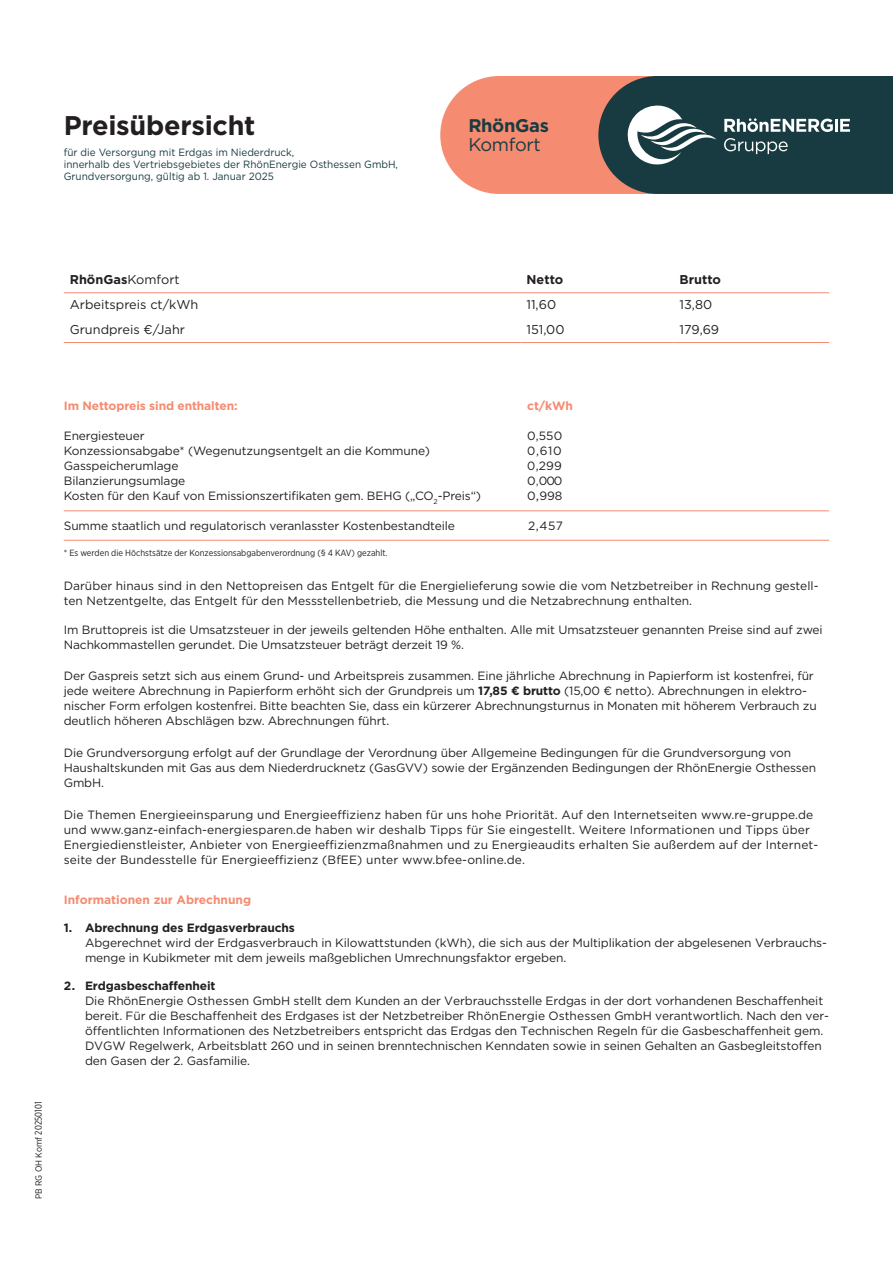
<style>
.page{position:relative;width:893px;height:1263px;background:#fff}
.page>*{position:absolute;margin:0;border:0;box-sizing:border-box;transform-origin:0 0}
.t1{font:700 27px "Gotham";letter-spacing:-.01em;color:#231f20}
.t2{font:700 18.3px "Gotham";letter-spacing:-.02em;color:#183b41}
.t3{font:18.3px "Gotham";letter-spacing:-.015em;color:#183b41}
.t4{font:12.75px "Gotham";color:#231f20}
.t5{font:700 12.75px "Gotham";color:#231f20}
.t6{font:12px/15px "Gotham";letter-spacing:-.01em;color:#231f20}
.t7{font:12px/15px "Gotham";letter-spacing:.01em;color:#231f20}
.t8{font:700 12px "Gotham";letter-spacing:-.01em;color:#f58b71}
.t9{font:700 12px "Gotham";letter-spacing:-.01em;color:#231f20}
.t10{font:12px "Gotham";letter-spacing:-.01em;color:#231f20;scale:.96 1}
.t11{font:12px "Gotham";letter-spacing:-.01em;color:#231f20;scale:.95 1}
.t12{font:10.5px/12px "Gotham";color:#183b41;scale:.95 1}
.t13{font:9.75px "Gotham X Narrow";letter-spacing:.01em;color:#231f20}
.t14{font:9px "Gotham Narrow";color:#231f20}
.s1{font-weight:400}
.s2{font-family:"Gotham X Narrow";font-size:9.75px}
.s3{font-family:"Gotham Narrow";font-size:9px}
.s4{font-weight:700}
</style>
<div class="page">
<svg style="left:440px;top:76px;width:453px;height:118px;background:#786761"></svg>
<hr style="left:64px;top:292px;width:456px;height:1px;background:#f58b71">
<hr style="left:520px;top:292px;width:154px;height:1px;background:#f58b71">
<hr style="left:674px;top:292px;width:155px;height:1px;background:#f58b71">
<hr style="left:64px;top:342px;width:456px;height:1px;background:#f58b71">
<hr style="left:520px;top:342px;width:154px;height:1px;background:#f58b71">
<hr style="left:674px;top:342px;width:155px;height:1px;background:#f58b71">
<hr style="left:64px;top:540px;width:765px;height:1px;background:#f58b71">
<hr style="left:64px;top:510px;width:765px;height:1px;background:#f58b71">
<h1 class="t1" style="left:64px;top:108px;width:193px">Preisübersicht</h1>
<p class="t12" style="left:64px;top:146px;width:353px">für die Versorgung mit Erdgas im Niederdruck,<br>innerhalb des Vertriebsgebietes der RhönEnergie Osthessen GmbH,<br>Grundversorgung, gültig ab 1. Januar 2025</p>
<h2 class="t2" style="left:468px;top:113px;width:82px">RhönGas</h2>
<h2 class="t3" style="left:468px;top:133px;width:74px">Komfort</h2>
<p class="t5" style="left:70px;top:271px;width:111px">RhönGas<span class="s1">Komfort</span></p>
<p class="t5" style="left:526px;top:271px;width:38px">Netto</p>
<p class="t5" style="left:680px;top:271px;width:43px">Brutto</p>
<p class="t4" style="left:70px;top:296px;width:130px">Arbeitspreis ct/kWh</p>
<p class="t4" style="left:526px;top:296px;width:31px">11,60</p>
<p class="t4" style="left:680px;top:296px;width:34px">13,80</p>
<p class="t4" style="left:70px;top:321px;width:117px">Grundpreis €/Jahr</p>
<p class="t4" style="left:526px;top:321px;width:40px">151,00</p>
<p class="t4" style="left:680px;top:321px;width:41px">179,69</p>
<p class="t14" style="left:33px;top:1199px;width:99px;rotate:-90deg">PB RG OH Komf <span class="s2">2 250101</span></p>
<p class="t13" style="left:33px;top:1199px;width:78px;rotate:-90deg"><span class="s3">RS K REFD</span> 20250101</p>
<p class="t8" style="left:64px;top:398px;width:175px">Im Nettopreis sind enthalten:</p>
<p class="t8" style="left:527px;top:398px;width:47px">ct/kWh</p>
<p class="t6" style="left:64px;top:428px;width:82px">Energiesteuer</p>
<p class="t6" style="left:527px;top:428px;width:37px">0,550</p>
<p class="t6" style="left:64px;top:443px;width:368px">Konzessionsabgabe* (Wegenutzungsentgelt an die Kommune)</p>
<p class="t10" style="left:527px;top:443px;width:37px">0,610</p>
<p class="t6" style="left:64px;top:458px;width:116px">Gasspeicherumlage</p>
<p class="t11" style="left:527px;top:458px;width:38px">0,299</p>
<p class="t6" style="left:64px;top:473px;width:123px">Bilanzierungsumlage</p>
<p class="t6" style="left:527px;top:473px;width:37px">0,000</p>
<p class="t6" style="left:64px;top:488px;width:419px">Kosten für den Kauf von Emissionszertifikaten gem. BEHG („CO<sub>2</sub>-Preis“)</p>
<p class="t6" style="left:527px;top:488px;width:37px">0,998</p>
<p class="t6" style="left:64px;top:518px;width:393px">Summe staatlich und regulatorisch veranlasster Kostenbestandteile</p>
<p class="t6" style="left:528px;top:518px;width:36px">2,457</p>
<p class="t14" style="left:64px;top:547px;width:325px">* Es werden die Höchstsätze der Konzessionsabgabenverordnung (§ 4 KAV) gezahlt.</p>
<p class="t6" style="left:64px;top:578px;width:756px">Darüber hinaus sind in den Nettopreisen das Entgelt für die Energielieferung sowie die vom Netzbetreiber in Rechnung gestell&shy;ten Netzentgelte, das Entgelt für den Messstellenbetrieb, die Messung und die Netzabrechnung enthalten.</p>
<p class="t6" style="left:64px;top:622px;width:760px">Im Bruttopreis ist die Umsatzsteuer in der jeweils geltenden Höhe enthalten. Alle mit Umsatzsteuer genannten Preise sind auf zwei<br>Nachkommastellen gerundet. Die Umsatzsteuer beträgt derzeit 19 %.</p>
<p class="t6" style="left:64px;top:668px;width:755px">Der Gaspreis setzt sich aus einem Grund- und Arbeitspreis zusammen. Eine jährliche Abrechnung in Papierform ist kostenfrei, für jede weitere Abrechnung in Papierform erhöht sich der Grundpreis um <span class="s4">17,85 € brutto</span> (15,00 € netto). Abrechnungen in elektro&shy;nischer Form erfolgen kostenfrei. Bitte beachten Sie, dass ein kürzerer Abrechnungsturnus in Monaten mit höherem Verbrauch zu deutlich höheren Abschlägen bzw. Abrechnungen führt.</p>
<p class="t6" style="left:64px;top:745px;width:754px">Die Grundversorgung erfolgt auf der Grundlage der Verordnung über Allgemeine Bedingungen für die Grundversorgung von<br>Haushaltskunden mit Gas aus dem Niederdrucknetz (GasGVV) sowie der Ergänzenden Bedingungen der RhönEnergie Osthessen<br>GmbH.</p>
<p class="t7" style="left:64px;top:807px;width:756px">Die Themen Energieeinsparung und Energieeffizienz haben für uns hohe Priorität. Auf den Internetseiten www.re-gruppe.de und www.ganz-einfach-energiesparen.de haben wir deshalb Tipps für Sie eingestellt. Weitere Informationen und Tipps über Energiedienstleister, Anbieter von Energieeffizienzmaßnahmen und zu Energieaudits erhalten Sie außerdem auf der Internet&shy;seite der Bundesstelle für Energieeffizienz (BfEE) unter www.bfee-online.de.</p>
<p class="t8" style="left:64px;top:892px;width:189px">Informationen zur Abrechnung</p>
<p class="t9" style="left:64px;top:920px;width:233px">1. Abrechnung des Erdgasverbrauchs</p>
<p class="t6" style="left:85px;top:935px;width:743px">Abgerechnet wird der Erdgasverbrauch in Kilowattstunden (kWh), die sich aus der Multiplikation der abgelesenen Verbrauchs&shy;menge in Kubikmeter mit dem jeweils maßgeblichen Umrechnungsfaktor ergeben.</p>
<p class="t9" style="left:64px;top:977px;width:153px">2. Erdgasbeschaffenheit</p>
<p class="t6" style="left:85px;top:993px;width:746px">Die RhönEnergie Osthessen GmbH stellt dem Kunden an der Verbrauchsstelle Erdgas in der dort vorhandenen Beschaffenheit bereit. Für die Beschaffenheit des Erdgases ist der Netzbetreiber RhönEnergie Osthessen GmbH verantwortlich. Nach den ver&shy;öffentlichten Informationen des Netzbetreibers entspricht das Erdgas den Technischen Regeln für die Gasbeschaffenheit gem.<br>DVGW Regelwerk, Arbeitsblatt 260 und in seinen brenntechnischen Kenndaten sowie in seinen Gehalten an Gasbegleitstoffen den Gasen der 2. Gasfamilie.</p>
</div>
